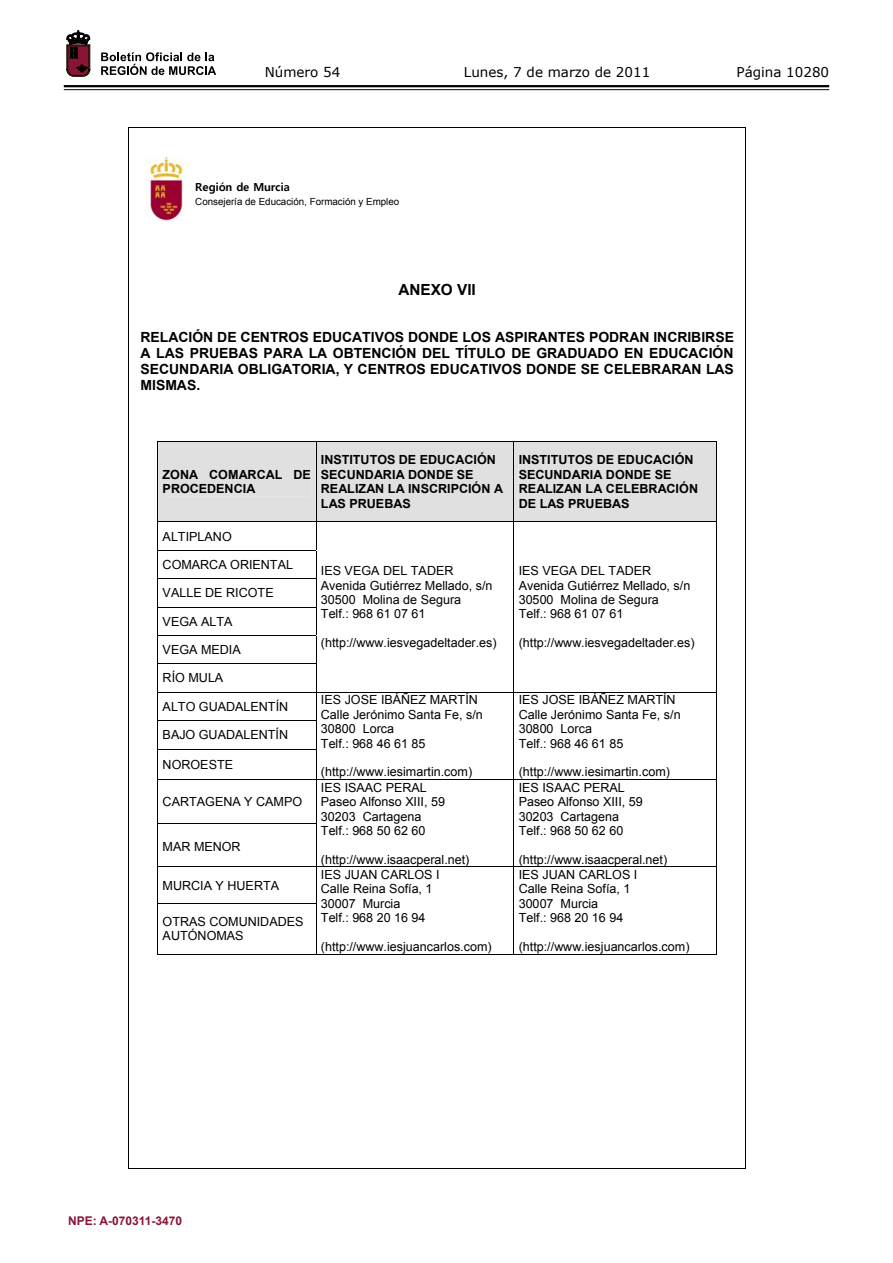
<style>
.page{position:relative;width:893px;height:1263px;background:#fff}
.page>*{position:absolute;margin:0;border:0;box-sizing:border-box;transform-origin:0 0}
.t1{font:700 15.3px "Arial";color:#000}
.t2{font:700 13.95px/16px "Arial";color:#000;text-align:justify}
.t3{font:13.5px "Verdana";color:#000}
.t4{font:12.6px/14.4px "Arial";color:#000}
.t5{font:700 12.6px/14.4px "Arial";color:#000}
.t6{font:700 12px "Arial";color:#891536}
.t7{font:700 11.1px "Malgun Gothic";color:#000}
.t8{font:9.75px "Arial";color:#000}
</style>
<div class="page">
<hr style="left:64px;top:85px;width:765px;height:2px;background:#000">
<hr style="left:64px;top:89px;width:765px;height:1px;background:#000">
<svg style="left:101px;top:52px;width:115px;height:23px"></svg>
<svg style="left:67px;top:31px;width:23px;height:45px"></svg>
<svg style="left:158px;top:441px;width:559px;height:309px"></svg>
<hr style="left:158px;top:749px;width:1px;height:30px;background:#000">
<hr style="left:316px;top:749px;width:1px;height:30px;background:#000">
<hr style="left:513px;top:749px;width:1px;height:30px;background:#000">
<hr style="left:716px;top:749px;width:1px;height:30px;background:#000">
<hr style="left:158px;top:779px;width:559px;height:1px;background:#000">
<hr style="left:158px;top:780px;width:1px;height:43px;background:#000">
<hr style="left:316px;top:780px;width:1px;height:43px;background:#000">
<hr style="left:513px;top:780px;width:1px;height:43px;background:#000">
<hr style="left:716px;top:780px;width:1px;height:43px;background:#000">
<hr style="left:158px;top:823px;width:158px;height:1px;background:#000">
<hr style="left:158px;top:827px;width:1px;height:40px;background:#000">
<hr style="left:316px;top:827px;width:1px;height:40px;background:#000">
<hr style="left:513px;top:827px;width:1px;height:40px;background:#000">
<hr style="left:716px;top:827px;width:1px;height:40px;background:#000">
<hr style="left:158px;top:867px;width:559px;height:1px;background:#000">
<hr style="left:158px;top:867px;width:1px;height:36px;background:#000">
<hr style="left:316px;top:867px;width:1px;height:36px;background:#000">
<hr style="left:513px;top:867px;width:1px;height:36px;background:#000">
<hr style="left:716px;top:867px;width:1px;height:36px;background:#000">
<hr style="left:158px;top:903px;width:158px;height:1px;background:#000">
<hr style="left:158px;top:903px;width:1px;height:51px;background:#000">
<hr style="left:316px;top:903px;width:1px;height:51px;background:#000">
<hr style="left:513px;top:903px;width:1px;height:51px;background:#000">
<hr style="left:716px;top:903px;width:1px;height:51px;background:#000">
<hr style="left:158px;top:954px;width:558px;height:1px;background:#000">
<img style="left:149px;top:157px;width:36px;height:63px">
<hr style="left:129px;top:128px;width:617px;height:1px;background:#000">
<hr style="left:129px;top:128px;width:1px;height:1040px;background:#000">
<hr style="left:745px;top:128px;width:1px;height:1040px;background:#000">
<hr style="left:129px;top:1168px;width:617px;height:1px;background:#000">
<p class="t3" style="left:265px;top:62px;width:77px">Número 54</p>
<p class="t3" style="left:464px;top:62px;width:188px">Lunes, 7 de marzo de 2011</p>
<p class="t3" style="left:736px;top:62px;width:94px">Página 10280</p>
<p class="t7" style="left:195px;top:180px;width:96px">Región de Murcia</p>
<p class="t8" style="left:195px;top:195px;width:205px">Consejería de Educación, Formación y Empleo</p>
<p class="t1" style="left:398px;top:279px;width:79px">ANEXO VII</p>
<p class="t2" style="left:141px;top:329px;width:595px">RELACIÓN DE CENTROS EDUCATIVOS DONDE LOS ASPIRANTES PODRAN INCRIBIRSE A LAS PRUEBAS PARA LA OBTENCIÓN DEL TÍTULO DE GRADUADO EN EDUCACIÓN SECUNDARIA OBLIGATORIA, Y CENTROS EDUCATIVOS DONDE SE CELEBRARAN LAS MISMAS.</p>
<p class="t5" style="left:163px;top:468px;width:150px">ZONA COMARCAL DE<br>PROCEDENCIA</p>
<p class="t4" style="left:163px;top:529px;width:71px">ALTIPLANO</p>
<p class="t4" style="left:163px;top:557px;width:132px">COMARCA ORIENTAL</p>
<p class="t4" style="left:163px;top:586px;width:113px">VALLE DE RICOTE</p>
<p class="t4" style="left:163px;top:614px;width:71px">VEGA ALTA</p>
<p class="t4" style="left:163px;top:643px;width:80px">VEGA MEDIA</p>
<p class="t4" style="left:163px;top:671px;width:62px">RÍO MULA</p>
<p class="t4" style="left:163px;top:699px;width:127px">ALTO GUADALENTÍN</p>
<p class="t4" style="left:163px;top:728px;width:127px">BAJO GUADALENTÍN</p>
<p class="t4" style="left:163px;top:757px;width:72px">NOROESTE</p>
<p class="t4" style="left:163px;top:795px;width:141px">CARTAGENA Y CAMPO</p>
<p class="t4" style="left:163px;top:839px;width:80px">MAR MENOR</p>
<p class="t4" style="left:163px;top:878px;width:118px">MURCIA Y HUERTA</p>
<p class="t4" style="left:163px;top:914px;width:142px">OTRAS COMUNIDADES<br>AUTÓNOMAS</p>
<p class="t5" style="left:321px;top:453px;width:184px">INSTITUTOS DE EDUCACIÓN<br>SECUNDARIA DONDE SE<br>REALIZAN LA INSCRIPCIÓN A<br>LAS PRUEBAS</p>
<p class="t5" style="left:519px;top:453px;width:181px">INSTITUTOS DE EDUCACIÓN<br>SECUNDARIA DONDE SE<br>REALIZAN LA CELEBRACIÓN<br>DE LAS PRUEBAS</p>
<p class="t4" style="left:321px;top:564px;width:173px">IES VEGA DEL TADER<br>Avenida Gutiérrez Mellado, s/n<br>30500 Molina de Segura<br>Telf.: 968 61 07 61</p>
<p class="t4" style="left:321px;top:636px;width:177px">(http://www.iesvegadeltader.es)</p>
<p class="t4" style="left:321px;top:693px;width:163px">IES JOSE IBÁÑEZ MARTÍN<br>Calle Jerónimo Santa Fe, s/n<br>30800 Lorca<br>Telf.: 968 46 61 85</p>
<p class="t4" style="left:321px;top:765px;width:153px">(http://www.iesimartin.com)</p>
<p class="t4" style="left:321px;top:780px;width:126px">IES ISAAC PERAL<br>Paseo Alfonso XIII, 59<br>30203 Cartagena<br>Telf.: 968 50 62 60</p>
<p class="t4" style="left:321px;top:852px;width:150px">(http://www.isaacperal.net)</p>
<p class="t4" style="left:321px;top:867px;width:120px">IES JUAN CARLOS I<br>Calle Reina Sofía, 1<br>30007 Murcia<br>Telf.: 968 20 16 94</p>
<p class="t4" style="left:321px;top:940px;width:172px">(http://www.iesjuancarlos.com)</p>
<p class="t4" style="left:519px;top:564px;width:173px">IES VEGA DEL TADER<br>Avenida Gutiérrez Mellado, s/n<br>30500 Molina de Segura<br>Telf.: 968 61 07 61</p>
<p class="t4" style="left:519px;top:636px;width:177px">(http://www.iesvegadeltader.es)</p>
<p class="t4" style="left:519px;top:693px;width:163px">IES JOSE IBÁÑEZ MARTÍN<br>Calle Jerónimo Santa Fe, s/n<br>30800 Lorca<br>Telf.: 968 46 61 85</p>
<p class="t4" style="left:519px;top:765px;width:153px">(http://www.iesimartin.com)</p>
<p class="t4" style="left:519px;top:780px;width:126px">IES ISAAC PERAL<br>Paseo Alfonso XIII, 59<br>30203 Cartagena<br>Telf.: 968 50 62 60</p>
<p class="t4" style="left:519px;top:852px;width:150px">(http://www.isaacperal.net)</p>
<p class="t4" style="left:519px;top:867px;width:120px">IES JUAN CARLOS I<br>Calle Reina Sofía, 1<br>30007 Murcia<br>Telf.: 968 20 16 94</p>
<p class="t4" style="left:519px;top:940px;width:172px">(http://www.iesjuancarlos.com)</p>
<p class="t6" style="left:68px;top:1213px;width:116px">NPE: A-070311-3470</p>
</div>
